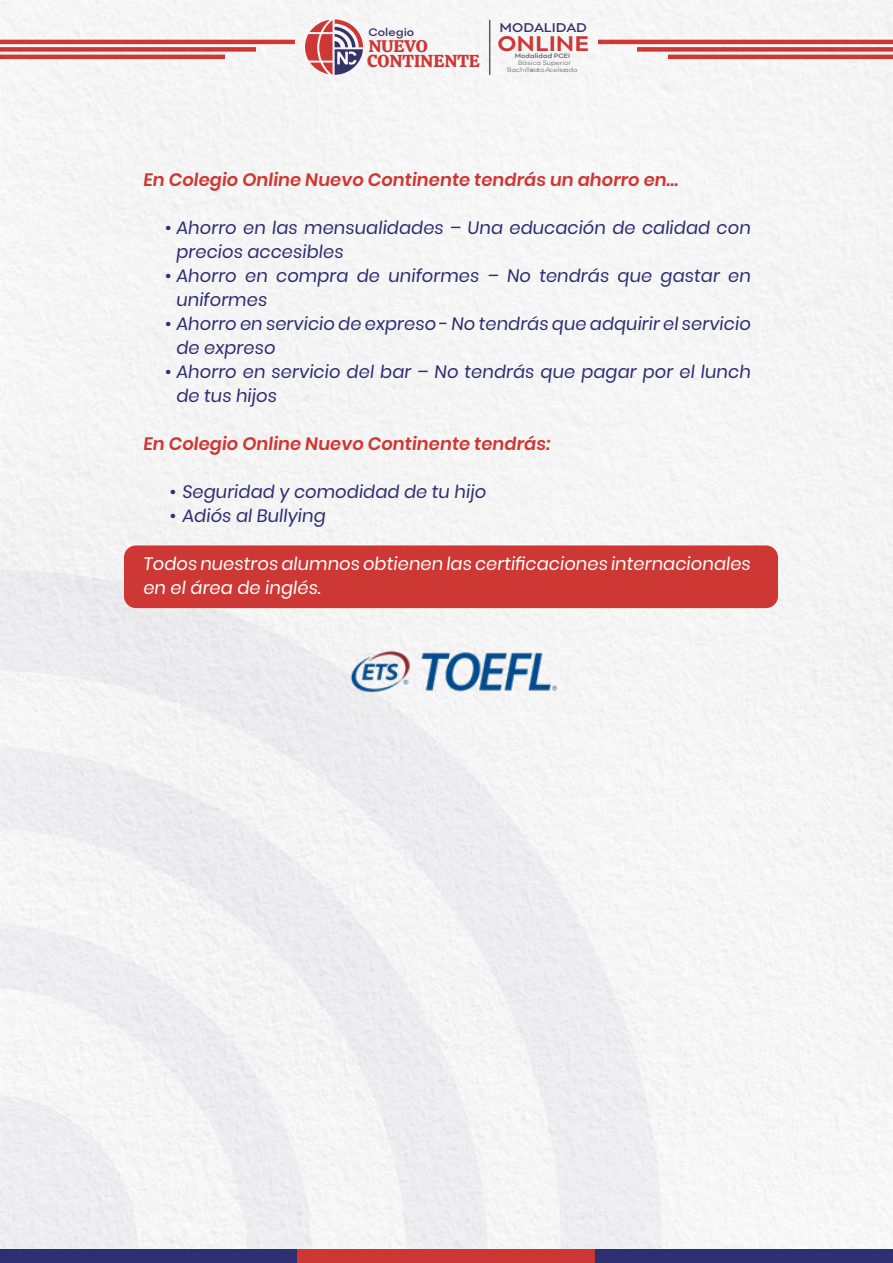
<style>
.page{position:relative;width:893px;height:1263px;background:#fff}
.page>*{position:absolute;margin:0;border:0;box-sizing:border-box;transform-origin:0 0}
.t1{font:700 22.05px "Point";color:#cd3734;scale:1.08 1}
.t2{font:18px/24px "Poppins";color:#2e2e73}
.t3{font:600 18px "Poppins";color:#cf3733}
.t4{font:18px/24px "Poppins";color:#fff}
.t5{font:17.25px "Calistoga";color:#cd3734;scale:1.05 1}
.t6{font:16.8px "Calistoga";color:#cd3734;scale:1.08 1}
.t7{font:600 13.2px "Point";color:#353367;scale:1.05 1}
.t8{font:600 11.4px "Point";color:#353367;scale:1.05 1}
.t9{font:300 6.6px "Point";color:#5e5d5d;scale:1.05 1}
.t10{font:600 6.6px "Point";color:#5e5d5d;scale:1.05 1}
</style>
<div class="page">
<div style="left:0;top:1249px;width:298px;height:14px;background:#2e2e73"></div>
<div style="left:595px;top:1249px;width:298px;height:14px;background:#2e2e73"></div>
<div style="left:298px;top:1249px;width:297px;height:14px;background:#cd3733"></div>
<svg style="left:305px;top:19px;width:58px;height:56px"></svg>
<hr style="left:489px;top:20px;width:1px;height:55px;background:#5e5d5d">
<hr style="left:0;top:40px;width:295px;height:4px;background:#cd3734">
<hr style="left:598px;top:40px;width:295px;height:4px;background:#cf3733">
<div style="left:0;top:47px;width:256px;height:5px;background:#cd3734"></div>
<div style="left:637px;top:47px;width:256px;height:5px;background:#cd3734"></div>
<hr style="left:0;top:55px;width:225px;height:4px;background:#cd3734">
<hr style="left:668px;top:55px;width:225px;height:4px;background:#cd3734">
<svg style="left:0;top:569px;width:662px;height:680px;fill:#f0f0f2"></svg>
<div style="left:124px;top:545px;width:654px;height:63px;background:#cd3734;border-radius:12px"></div>
<img style="left:272px;top:617px;width:373px;height:111px">
<p class="t8" style="left:368px;top:25px;width:45px">Colegio</p>
<p class="t7" style="left:500px;top:19px;width:85px">MODALIDAD</p>
<p class="t10" style="left:515px;top:52px;width:54px">Modalidad PCEI</p>
<p class="t9" style="left:518px;top:58px;width:52px">Básica Superior</p>
<p class="t6" style="left:368px;top:31px;width:57px">NUEVO</p>
<p class="t1" style="left:497px;top:30px;width:87px">ONLINE</p>
<p class="t5" style="left:367px;top:46px;width:109px">CONTINENTE</p>
<p class="t9" style="left:507px;top:65px;width:68px">Bachillerato Acelerado</p>
<p class="t3" style="left:143px;top:170px;width:541px">En Colegio Online Nuevo Continente tendrás un ahorro en…</p>
<p class="t2" style="left:176px;top:216px;width:580px;text-indent:-11px">• Ahorro en las mensualidades – Una educación de calidad con precios accesibles</p>
<p class="t2" style="left:176px;top:264px;width:580px;text-indent:-11px">• Ahorro en compra de uniformes – No tendrás que gastar en uniformes</p>
<p class="t2" style="left:176px;top:312px;width:580px;text-indent:-11px">• Ahorro en servicio de expreso - No tendrás que adquirir elservicio de expreso</p>
<p class="t2" style="left:176px;top:360px;width:580px;text-indent:-11px">• Ahorro en servicio del bar – No tendrás que pagar por el lunch de tus hijos</p>
<p class="t3" style="left:143px;top:434px;width:412px">En Colegio Online Nuevo Continente tendrás:</p>
<p class="t2" style="left:170px;top:480px;width:321px">• Seguridad y comodidad de tu hijo</p>
<p class="t2" style="left:170px;top:504px;width:161px">• Adiós alBullying</p>
<p class="t4" style="left:143px;top:552px;width:613px">Todos nuestros alumnos obtienen las certificaciones internacionales en elárea de inglés.</p>
</div>
